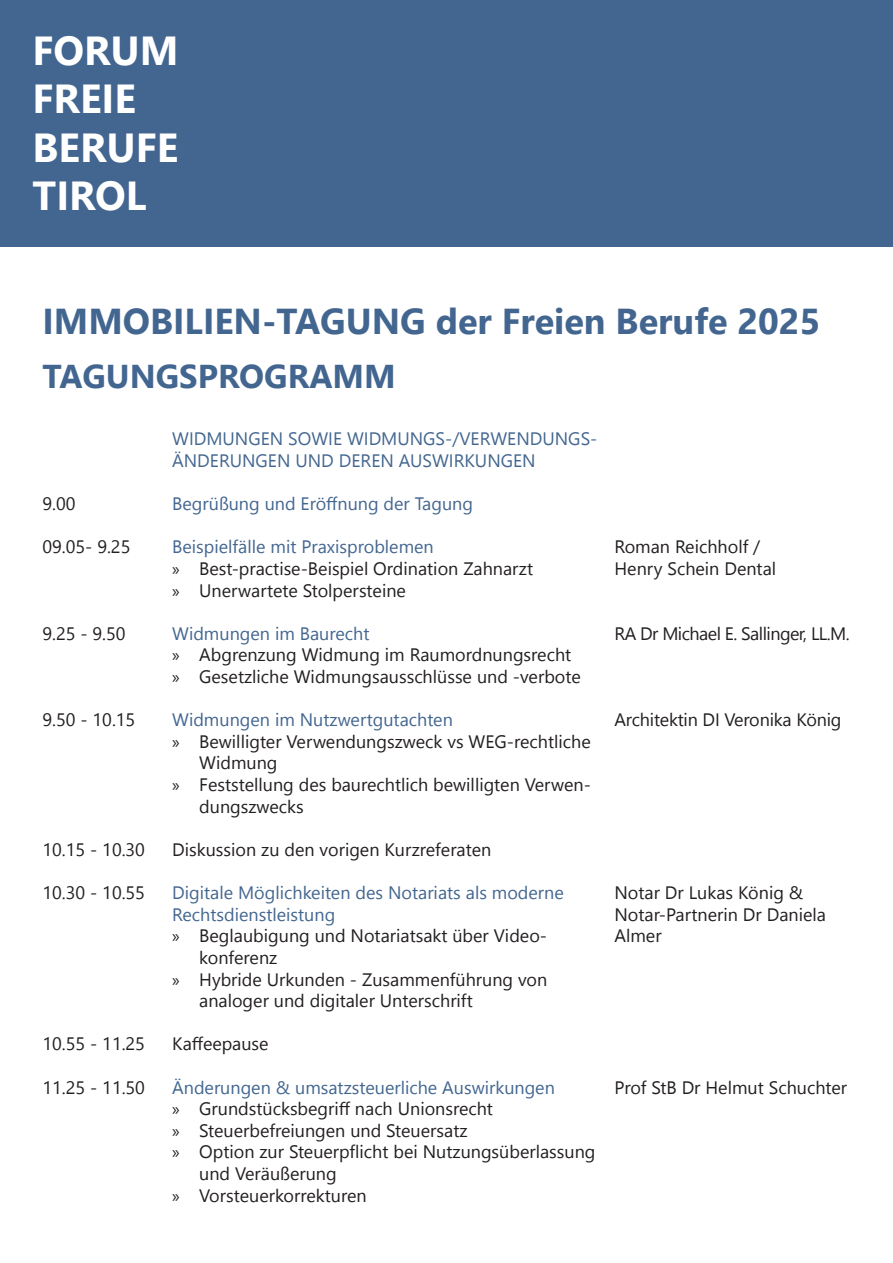
<style>
.page{position:relative;width:893px;height:1263px;background:#fff}
.page>*{position:absolute;margin:0;border:0;box-sizing:border-box;transform-origin:0 0}
.t1{font:700 40.5px/48.6px "Segoe UI";color:#fff}
.t2{font:700 36px "Segoe UI";color:#436690}
.t3{font:700 33px "Segoe UI";color:#436690}
.t4{font:18px/21.6px "Segoe UI";color:#231f20}
.t5{font:18px/21.6px "Segoe UI";color:#436690}
.t6{font:18px "Segoe UI";letter-spacing:-.03em;color:#231f20}
.s1{color:#436690}
.s2{font-family:"Myriad Pro"}
</style>
<div class="page">
<div style="left:0;top:0;width:893px;height:246px;background:#436690"></div>
<h1 class="t1" style="left:33px;top:26px;width:147px">FORUM<br>FREIE<br>BERUFE<br>TIROL</h1>
<h2 class="t2" style="left:43px;top:292px;width:779px">IMMOBILIEN-TAGUNG der Freien Berufe 2025</h2>
<h3 class="t3" style="left:43px;top:350px;width:355px">TAGUNGSPROGRAMM</h3>
<p class="t4" style="left:43px;top:493px;width:35px">9.00</p>
<p class="t4" style="left:43px;top:536px;width:89px">09.05- 9.25</p>
<p class="t4" style="left:43px;top:622px;width:85px">9.25 - 9.50</p>
<p class="t4" style="left:43px;top:709px;width:94px">9.50 - 10.15</p>
<p class="t4" style="left:43px;top:838px;width:104px">10.15 - 10.30</p>
<p class="t4" style="left:43px;top:881px;width:104px">10.30 - 10.55</p>
<p class="t4" style="left:43px;top:1033px;width:104px">10.55 - 11.25</p>
<p class="t4" style="left:43px;top:1076px;width:104px">11.25 - 11.50</p>
<p class="t5" style="left:172px;top:428px;width:427px">WIDMUNGEN SOWIE WIDMUNGS-/VERWENDUNGS-<br>ÄNDERUNGEN UND DEREN AUSWIRKUNGEN</p>
<p class="t5" style="left:172px;top:493px;width:302px">Begrüßung und Eröffnung der Tagung</p>
<p class="t4" style="left:172px;top:536px;width:362px"><span class="s1">Beispielfälle mit Praxisproblemen<br></span><span class="s2">»</span> Best-practise-Beispiel Ordination Zahnarzt <span class="s2">»</span> Unerwartete Stolpersteine</p>
<p class="t4" style="left:172px;top:622px;width:410px"><span class="s1">Widmungen im Baurecht<br></span><span class="s2">»</span> Abgrenzung Widmung im Raumordnungsrecht <span class="s2">»</span> Gesetzliche Widmungsausschlüsse und -verbote</p>
<p class="t5" style="left:172px;top:709px;width:282px">Widmungen im Nutzwertgutachten</p>
<p class="t4" style="left:172px;top:730px;width:420px"><span class="s2">»</span> Bewilligter Verwendungszweck vs WEG-rechtliche</p>
<p class="t4" style="left:199px;top:752px;width:80px">Widmung</p>
<p class="t4" style="left:172px;top:773px;width:420px"><span class="s2">»</span> Feststellung des baurechtlich bewilligten Verwen-</p>
<p class="t4" style="left:199px;top:795px;width:106px">dungszwecks</p>
<p class="t4" style="left:172px;top:838px;width:321px">Diskussion zu den vorigen Kurzreferaten</p>
<p class="t5" style="left:172px;top:881px;width:393px">Digitale Möglichkeiten des Notariats als moderne</p>
<p class="t5" style="left:172px;top:903px;width:165px">Rechtsdienstleistung</p>
<p class="t4" style="left:172px;top:925px;width:376px"><span class="s2">»</span> Beglaubigung und Notariatsakt über Video-</p>
<p class="t4" style="left:199px;top:946px;width:80px">konferenz</p>
<p class="t4" style="left:172px;top:968px;width:377px"><span class="s2">»</span> Hybride Urkunden - Zusammenführung von</p>
<p class="t4" style="left:199px;top:989px;width:275px">analoger und digitaler Unterschrift</p>
<p class="t4" style="left:172px;top:1033px;width:98px">Kaffeepause</p>
<p class="t5" style="left:172px;top:1076px;width:384px">Änderungen &amp; umsatzsteuerliche Auswirkungen</p>
<p class="t4" style="left:172px;top:1097px;width:322px"><span class="s2">»</span> Grundstücksbegriff nach Unionsrecht</p>
<p class="t4" style="left:172px;top:1119px;width:297px"><span class="s2">»</span> Steuerbefreiungen und Steuersatz</p>
<p class="t4" style="left:172px;top:1141px;width:425px"><span class="s2">»</span> Option zur Steuerpflicht bei Nutzungsüberlassung</p>
<p class="t4" style="left:199px;top:1162px;width:139px">und Veräußerung</p>
<p class="t4" style="left:172px;top:1184px;width:196px"><span class="s2">»</span> Vorsteuerkorrekturen</p>
<p class="t4" style="left:614px;top:536px;width:163px">Roman Reichholf /<br>Henry Schein Dental</p>
<p class="t6" style="left:614px;top:619px;width:237px">RA Dr Michael E. Sallinger, LL.M.</p>
<p class="t4" style="left:614px;top:709px;width:229px">Architektin DI Veronika König</p>
<p class="t4" style="left:614px;top:881px;width:213px">Notar Dr Lukas König &amp;<br>Notar-Partnerin Dr Daniela<br>Almer</p>
<p class="t4" style="left:614px;top:1076px;width:234px">Prof StB Dr Helmut Schuchter</p>
</div>
